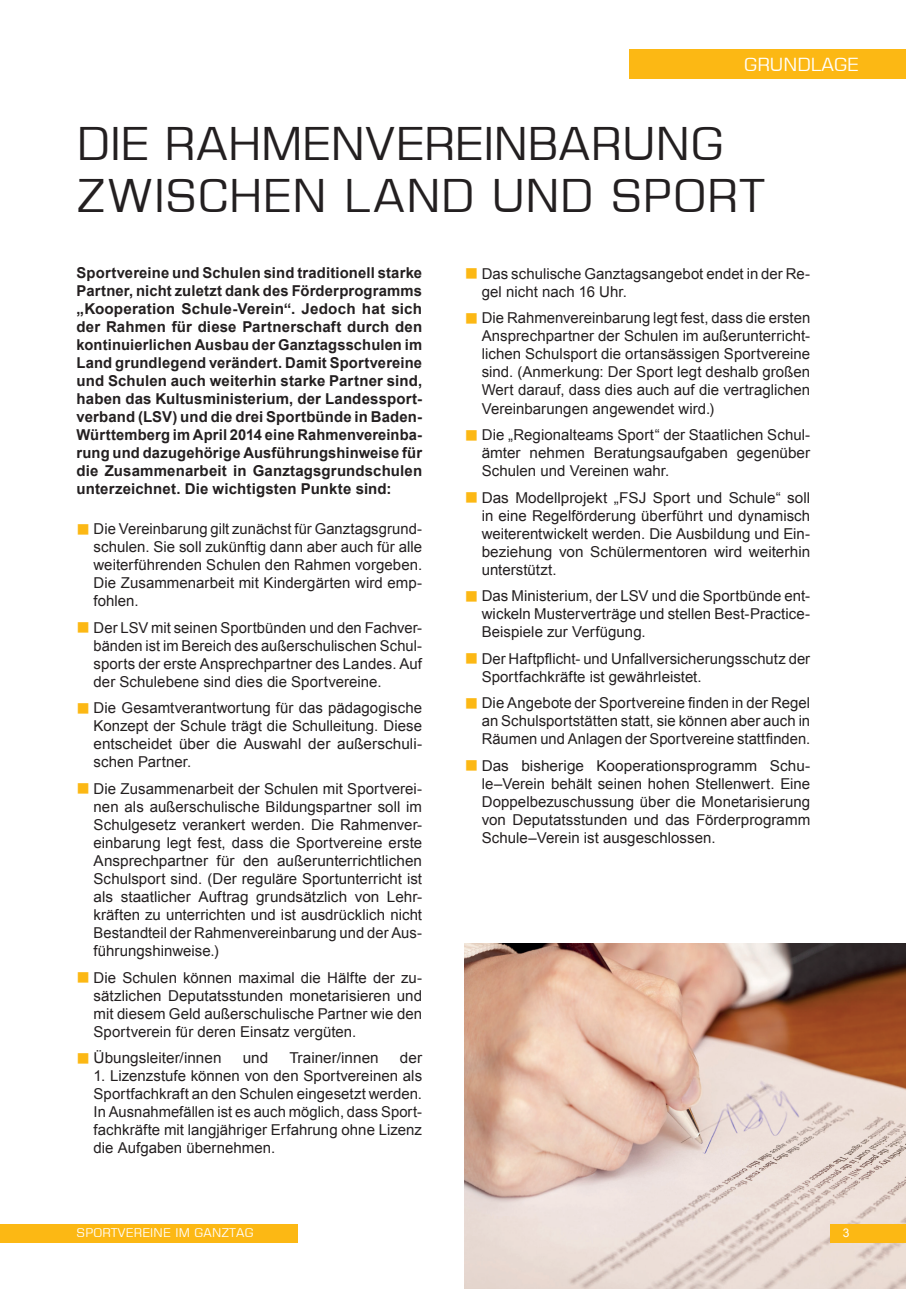
<style>
.page{position:relative;width:906px;height:1289px;background:#fff}
.page>*{position:absolute;margin:0;border:0;box-sizing:border-box;transform-origin:0 0}
.t1{font:45px/52.5px "Square 721 BT";color:#231f20}
.t2{font:18px "Square 721 BT";color:#fff}
.t3{font:15px/18px "Arial";letter-spacing:.005em;color:#231f20;text-align:justify}
.t4{font:700 15px/18px "Arial";letter-spacing:.01em;color:#231f20;text-align:justify}
.t5{font:12px "Square 721 BT";letter-spacing:.02em;color:#fff}
.t6{font:12px "Arial";color:#fff}
</style>
<div class="page">
<img style="left:465px;top:943px;width:441px;height:345px">
<div style="left:0;top:1223px;width:298px;height:18px;background:#fcb814"></div>
<div style="left:830px;top:1223px;width:76px;height:18px;background:#fcb814"></div>
<div style="left:629px;top:49px;width:277px;height:30px;background:#fcb814"></div>
<p class="t2" style="left:744px;top:53px;width:116px">GRUNDLAGE</p>
<h1 class="t1" style="left:77px;top:116px;width:689px">DIE RAHMENVEREINBARUNG<br>ZWISCHEN LAND UND SPORT</h1>
<p class="t4" style="left:77px;top:264px;width:347px">Sportvereine und Schulen sind traditionell starke Partner, nicht zuletzt dank des Förderprogramms „Kooperation Schule-Verein“. Jedoch hat sich der Rahmen für diese Partnerschaft durch den kontinuierlichen Ausbau der Ganztagsschulen im Land grundlegend verändert. Damit Sportvereine und Schulen auch weiterhin starke Partner sind, haben das Kultusministerium, der Landessport&shy;verband (LSV) und die drei Sportbünde in Baden-Württemberg im April 2014 eine Rahmenvereinba&shy;rung und dazugehörige Ausführungshinweise für die Zusammenarbeit in Ganztagsgrundschulen unterzeichnet. Die wichtigsten Punkte sind:</p>
<p class="t3" style="left:94px;top:520px;width:330px">Die Vereinbarung gilt zunächst für Ganztagsgrund&shy;schulen. Sie soll zukünftig dann aber auch für alle weiterführenden Schulen den Rahmen vorgeben.<br>Die Zusammenarbeit mit Kindergärten wird emp&shy;fohlen.</p>
<p class="t3" style="left:94px;top:618px;width:330px">Der LSV mit seinen Sportbünden und den Fachver&shy;bänden ist im Bereich des außerschulischen Schul&shy;sports der erste Ansprechpartner des Landes. Auf der Schulebene sind dies die Sportvereine.</p>
<p class="t3" style="left:94px;top:699px;width:330px">Die Gesamtverantwortung für das pädagogische Konzept der Schule trägt die Schulleitung. Diese entscheidet über die Auswahl der außerschuli&shy;schen Partner.</p>
<p class="t3" style="left:94px;top:779px;width:330px">Die Zusammenarbeit der Schulen mit Sportverei&shy;nen als außerschulische Bildungspartner soll im Schulgesetz verankert werden. Die Rahmenver&shy;einbarung legt fest, dass die Sportvereine erste Ansprechpartner für den außerunterrichtlichen Schulsport sind. (Der reguläre Sportunterricht ist als staatlicher Auftrag grundsätzlich von Lehr&shy;kräften zu unterrichten und ist ausdrücklich nicht Bestandteil der Rahmenvereinbarung und der Aus&shy;führungshinweise.)</p>
<p class="t3" style="left:94px;top:968px;width:330px">Die Schulen können maximal die Hälfte der zu&shy;sätzlichen Deputatsstunden monetarisieren und mit diesem Geld außerschulische Partner wie den Sportverein für deren Einsatz vergüten.</p>
<p class="t3" style="left:94px;top:1048px;width:129px">Übungsleiter/innen</p>
<p class="t3" style="left:243px;top:1048px;width:27px">und</p>
<p class="t3" style="left:289px;top:1048px;width:91px">Trainer/innen</p>
<p class="t3" style="left:400px;top:1048px;width:24px">der</p>
<p class="t3" style="left:94px;top:1066px;width:330px">1. Lizenzstufe können von den Sportvereinen als Sportfachkraft an den Schulen eingesetzt werden.<br>In Ausnahmefällen ist es auch möglich, dass Sport&shy;fachkräfte mit langjähriger Erfahrung ohne Lizenz die Aufgaben übernehmen.</p>
<p class="t3" style="left:482px;top:264px;width:330px">Das schulische Ganztagsangebot endet in der Re&shy;gel nicht nach 16 Uhr.</p>
<p class="t3" style="left:482px;top:309px;width:330px">Die Rahmenvereinbarung legt fest, dass die ersten Ansprechpartner der Schulen im außerunterricht&shy;lichen Schulsport die ortansässigen Sportvereine sind. (Anmerkung: Der Sport legt deshalb großen Wert darauf, dass dies auch auf die vertraglichen Vereinbarungen angewendet wird.)</p>
<p class="t3" style="left:482px;top:425px;width:330px">Die „Regionalteams Sport“ der Staatlichen Schul&shy;ämter nehmen Beratungsaufgaben gegenüber Schulen und Vereinen wahr.</p>
<p class="t3" style="left:482px;top:488px;width:330px">Das Modellprojekt „FSJ Sport und Schule“ soll in eine Regelförderung überführt und dynamisch weiterentwickelt werden. Die Ausbildung und Ein&shy;beziehung von Schülermentoren wird weiterhin unterstützt.</p>
<p class="t3" style="left:482px;top:586px;width:330px">Das Ministerium, der LSV und die Sportbünde ent&shy;wickeln Musterverträge und stellen Best-Practice-Beispiele zur Verfügung.</p>
<p class="t3" style="left:482px;top:649px;width:330px">Der Haftpflicht- und Unfallversicherungsschutz der<br>Sportfachkräfte ist gewährleistet.</p>
<p class="t3" style="left:482px;top:693px;width:330px">Die Angebote der Sportvereine finden in der Regel an Schulsportstätten statt, sie können aber auch in Räumen und Anlagen der Sportvereine stattfinden.</p>
<p class="t3" style="left:482px;top:756px;width:330px">Das bisherige Kooperationsprogramm Schu&shy;le–Verein behält seinen hohen Stellenwert. Eine Doppelbezuschussung über die Monetarisierung von Deputatsstunden und das Förderprogramm Schule–Verein ist ausgeschlossen.</p>
<p class="t5" style="left:77px;top:1225px;width:178px">SPORTVEREINE IM GANZTAG</p>
<p class="t6" style="left:843px;top:1224px;width:8px">3</p>
</div>
